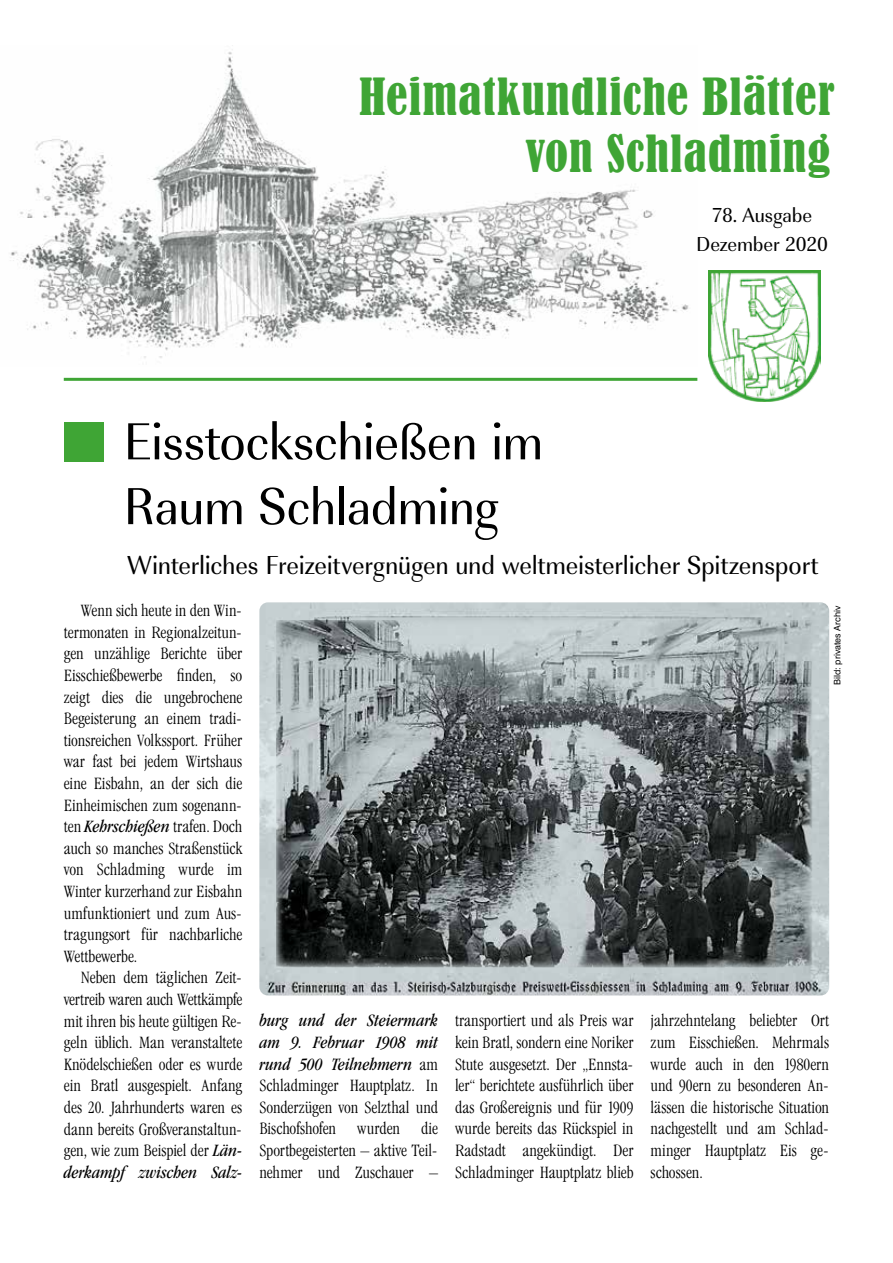
<style>
.page{position:relative;width:893px;height:1263px;background:#fff}
.page>*{position:absolute;margin:0;border:0;box-sizing:border-box;transform-origin:0 0}
.t1{font:54px/64.8px "URW Imperial T Regu Narr";letter-spacing:-.015em;color:#000}
.t2{font:condensed 48px/57px "Bernard";letter-spacing:.025em;color:#3fa535;text-align:right}
.t3{font:27px "URW Imperial T Regu Narr";letter-spacing:-.005em;color:#000}
.t4{font:21px/28.5px "URW Imperial T Regu Narr";letter-spacing:-.01em;color:#000;text-align:center}
.t5{font:300 condensed 18px/21.6px "Garamond IT Cby BT";letter-spacing:-.005em;color:#000;text-align:justify}
.t6{font:9px "Swiss 721 BT";color:#000}
.s1{font-weight:400;font-style:italic}
</style>
<div class="page">
<hr style="left:64px;top:378px;width:633px;height:3px;background:#3fa535">
<img style="left:11px;top:45px;width:678px;height:313px">
<img style="left:709px;top:270px;width:111px;height:132px">
<img style="left:259px;top:602px;width:570px;height:393px">
<img style="left:276px;top:620px;width:536px;height:347px">
<h2 class="t2" style="left:359px;top:69px;width:477px">Heimatkundliche Blätter von Schladming</h2>
<p class="t4" style="left:696px;top:201px;width:133px">78. Ausgabe<br>Dezember 2020</p>
<h1 class="t1" style="left:123px;top:410px;width:421px">Eisstockschießen im<br>Raum Schladming</h1>
<h3 class="t3" style="left:128px;top:549px;width:692px">Winterliches Freizeitvergnügen und weltmeisterlicher Spitzensport</h3>
<p class="t5" style="left:64px;top:599px;width:180px;text-indent:17px">Wenn sich heute in den Win&shy;termonaten in Regionalzeitun&shy;gen unzählige Berichte über Eisschießbewerbe finden, so zeigt dies die ungebrochene Begeisterung an einem tradi&shy;tionsreichen Volkssport. Früher war fast bei jedem Wirtshaus eine Eisbahn, an der sich die Einheimischen zum sogenann&shy;ten <span class="s1">Kehrschießen</span> trafen. Doch auch so manches Straßenstück von Schladming wurde im Winter kurzerhand zur Eisbahn umfunktioniert und zum Aus&shy;tragungsort für nachbarliche Wettbewerbe.</p>
<p class="t5" style="left:64px;top:967px;width:180px;text-indent:17px">Neben dem täglichen Zeit&shy;vertreib waren auch Wettkämpfe mit ihren bis heute gültigen Re&shy;geln üblich. Man veranstaltete Knödelschießen oder es wurde ein Bratl ausgespielt. Anfang des 20. Jahrhunderts waren es dann bereits Großveranstaltun&shy;gen, wie zum Beispiel der <span class="s1">Län&shy;derkampf zwischen Salz-</span></p>
<p class="t6" style="left:832px;top:685px;width:81px;rotate:-90deg">Bild: privates Archiv</p>
<p class="t5" style="left:259px;top:1010px;width:180px"><span class="s1">burg und der Steiermark am 9. Februar 1908 mit rund 500 Teilnehmern</span> am Schladminger Hauptplatz. In Sonderzügen von Selzthal und Bischofshofen wurden die Sportbegeisterten – aktive Teil&shy;nehmer und Zuschauer –</p>
<p class="t5" style="left:455px;top:1010px;width:180px">transportiert und als Preis war kein Bratl, sondern eine Noriker Stute ausgesetzt. Der „Ennsta&shy;ler“ berichtete ausführlich über das Großereignis und für 1909 wurde bereits das Rückspiel in Radstadt angekündigt. Der Schladminger Hauptplatz blieb</p>
<p class="t5" style="left:651px;top:1010px;width:180px">jahrzehntelang beliebter Ort zum Eisschießen. Mehrmals wurde auch in den 1980ern und 90ern zu besonderen An&shy;lässen die historische Situation nachgestellt und am Schlad&shy;minger Hauptplatz Eis ge&shy;schossen.</p>
</div>
